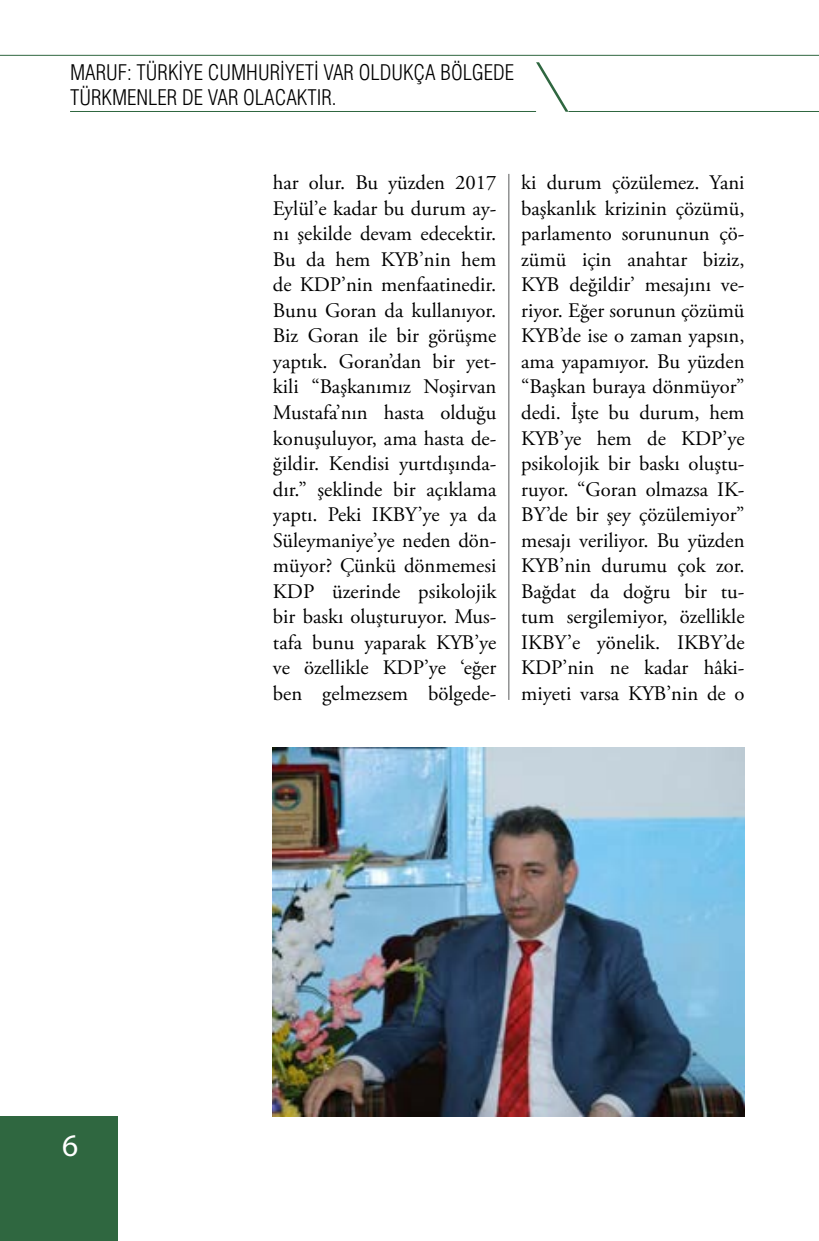
<style>
.page{position:relative;width:819px;height:1241px;background:#fff}
.page>*{position:absolute;margin:0;border:0;box-sizing:border-box;transform-origin:0 0}
.t1{font:31.5px "Myriad Pro";color:#fff}
.t2{font:300 condensed 21px/25.2px "Helvetica LT Std";color:#000}
.t3{font:20.65px/25.6px "Adobe Garamond Pro";color:#000;text-align:justify}
</style>
<div class="page">
<hr style="left:568px;top:111px;width:251px;height:1px;background:#2f6740">
<hr style="left:0;top:55px;width:819px;height:1px;background:#2f6740">
<svg style="left:536px;top:62px;width:32px;height:50px"></svg>
<hr style="left:70px;top:111px;width:466px;height:1px;background:#2f6740">
<div style="left:0;top:1116px;width:117px;height:124px;background:#2f6740"></div>
<hr style="left:508px;top:174px;width:1px;height:525px;background:#58595b">
<img style="left:273px;top:747px;width:471px;height:369px">
<p class="t2" style="left:70px;top:60px;width:445px">MARUF: TÜRKIYE CUMHURIYETI VAR OLDUKÇA BÖLGEDE<br>TÜRKMENLER DE VAR OLACAKTIR.</p>
<h1 class="t1" style="left:62px;top:1125px;width:18px">6</h1>
<p class="t3" style="left:273px;top:170px;width:225px">har olur. Bu yüzden 2017<br>Eylül’e kadar bu durum ay&shy;nı şekilde devam edecektir.<br>Bu da hem KYB’nin hem de KDP’nin menfaatinedir.<br>Bunu Goran da kullanıyor.<br>Biz Goran ile bir görüşme yaptık. Goran’dan bir yet&shy;kili “Başkanımız Noşirvan Mustafa’nın hasta olduğu konuşuluyor, ama hasta de&shy;ğildir. Kendisi yurtdışında&shy;dır.” şeklinde bir açıklama yaptı. Peki IKBY’ye ya da Süleymaniye’ye neden dön&shy;müyor? Çünkü dönmemesi KDP üzerinde psikolojik bir baskı oluşturuyor. Mus&shy;tafa bunu yaparak KYB’ye ve özellikle KDP’ye ‘eğer ben gelmezsem bölgede-</p>
<p class="t3" style="left:521px;top:170px;width:225px">ki durum çözülemez. Yani başkanlık krizinin çözümü, parlamento sorununun çö&shy;zümü için anahtar biziz, KYB değildir’ mesajını ve&shy;riyor. Eğer sorunun çözümü KYB’de ise o zaman yapsın, ama yapamıyor. Bu yüzden “Başkan buraya dönmüyor” dedi. İşte bu durum, hem KYB’ye hem de KDP’ye psikolojik bir baskı oluştu&shy;ruyor. “Goran olmazsa IK-BY’de bir şey çözülemiyor” mesajı veriliyor. Bu yüzden KYB’nin durumu çok zor.<br>Bağdat da doğru bir tu&shy;tum sergilemiyor, özellikle IKBY’e yönelik. IKBY’de KDP’nin ne kadar hâki&shy;miyeti varsa KYB’nin de o</p>
</div>
